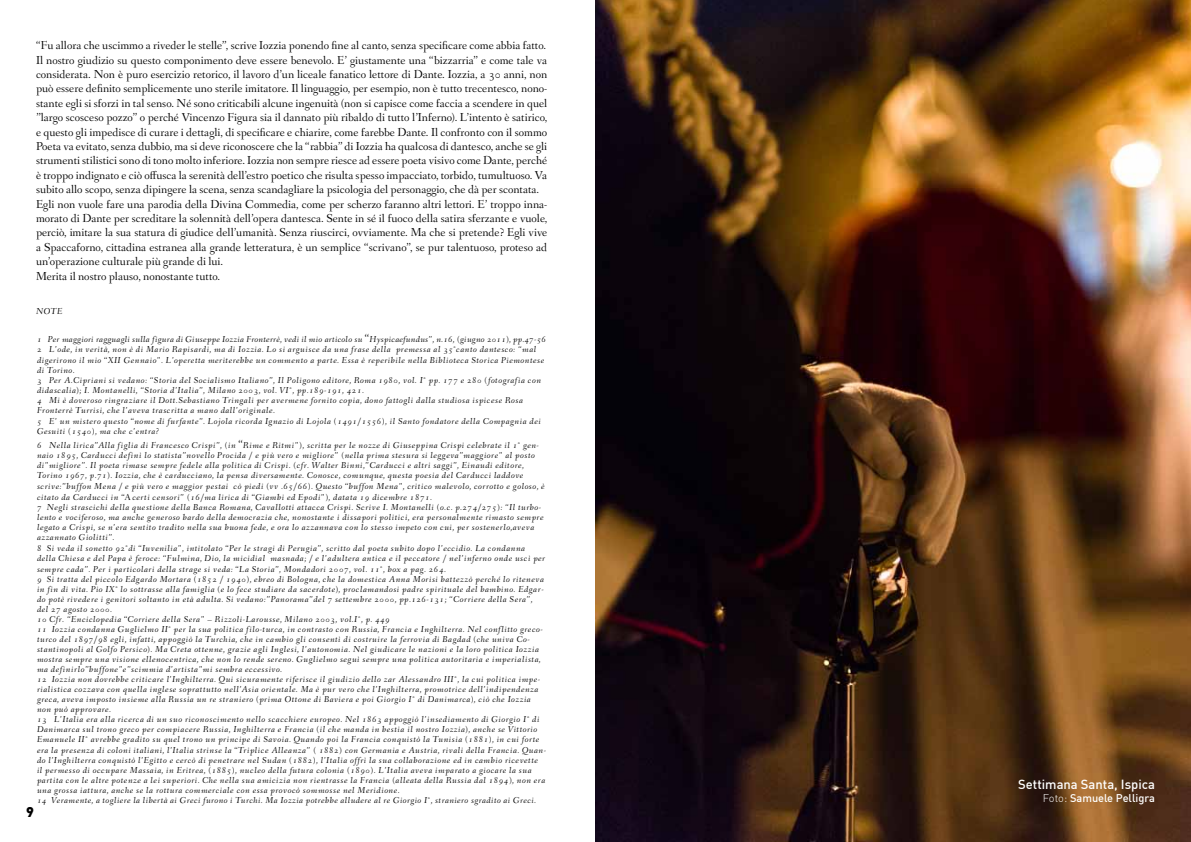
<style>
.page{position:relative;width:1191px;height:842px;background:#fff}
.page>*{position:absolute;margin:0;border:0;box-sizing:border-box;transform-origin:0 0}
.t1{font:900 14px "DIN Pro";color:#000}
.t2{font:500 13px "DIN Pro";color:#fff}
.t3{font:12px/14.4px "Fanwood";color:#000}
.t4{font:500 11px "DIN Pro";color:#fff}
.t5{font:italic 9px/10.1px "Fanwood";letter-spacing:.06em;color:#000}
.s1{font-style:normal;font-size:12px}
.s2{font-style:normal}
.s3{font-weight:300}
</style>
<div class="page">
<img style="left:595px;top:0;width:596px;height:842px">
<p class="t3" style="left:36px;top:39px;width:513px">“Fu allora che uscimmo a riveder le stelle”, scrive Iozzia ponendo fine al canto, senza specificare come abbia fatto.<br>Il nostro giudizio su questo componimento deve essere benevolo. E’ giustamente una “bizzarria” e come tale va considerata. Non è puro esercizio retorico, il lavoro d’un liceale fanatico lettore di Dante. Iozzia, a 30 anni, non può essere definito semplicemente uno sterile imitatore. Il linguaggio, per esempio, non è tutto trecentesco, nono&shy;stante egli si sforzi in tal senso. Né sono criticabili alcune ingenuità (non si capisce come faccia a scendere in quel ”largo scosceso pozzo” o perché Vincenzo Figura sia il dannato più ribaldo di tutto l’Inferno). L’intento è satirico, e questo gli impedisce di curare i dettagli, di specificare e chiarire, come farebbe Dante. Il confronto con il sommo Poeta va evitato, senza dubbio, ma si deve riconoscere che la “rabbia” di Iozzia ha qualcosa di dantesco, anche se gli strumenti stilistici sono di tono molto inferiore. Iozzia non sempre riesce ad essere poeta visivo come Dante, perché è troppo indignato e ciò offusca la serenità dell’estro poetico che risulta spesso impacciato, torbido, tumultuoso. Va subito allo scopo, senza dipingere la scena, senza scandagliare la psicologia del personaggio, che dà per scontata.<br>Egli non vuole fare una parodia della Divina Commedia, come per scherzo faranno altri lettori. E’ troppo inna&shy;morato di Dante per screditare la solennità dell’opera dantesca. Sente in sé il fuoco della satira sferzante e vuole, perciò, imitare la sua statura di giudice dell’umanità. Senza riuscirci, ovviamente. Ma che si pretende? Egli vive a Spaccaforno, cittadina estranea alla grande letteratura, è un semplice “scrivano”, se pur talentuoso, proteso ad un’operazione culturale più grande di lui.<br>Merita il nostro plauso, nonostante tutto.</p>
<p class="t5" style="left:36px;top:306px;width:28px">NOTE</p>
<p class="t5" style="left:37px;top:335px;width:510px">1 Per maggiori ragguagli sulla figura di Giuseppe Iozzia Fronterrè, vedi il mio articolo su <span class="s1">“</span>Hyspicaefundus”, n.16, (giugno 2011), pp.47-56<br>2 L’ode, in verità, non è di Mario Rapisardi, ma di Iozzia. Lo si arguisce da una frase della premessa al 35°canto dantesco: “mal digerirono il mio <span class="s2">“</span>XII Gennaio”. L’operetta meriterebbe un commento a parte. Essa è reperibile nella Biblioteca Storica Piemontese di Torino.<br>3 Per A.Cipriani si vedano: “Storia del Socialismo Italiano”, Il Poligono editore, Roma 1980, vol. I° pp. 177 e 280 (fotografia con didascalia); I. Montanelli, “Storia d’Italia”, Milano 2003, vol. VI°, pp.189-191, 421.<br>4 Mi è doveroso ringraziare il Dott.Sebastiano Tringali per avermene fornito copia, dono fattogli dalla studiosa ispicese Rosa Fronterrè Turrisi, che l’aveva trascritta a mano dall’originale.<br>5 E’ un mistero questo <span class="s2">“</span>nome di furfante”. Lojola ricorda Ignazio di Lojola (1491/1556), il Santo fondatore della Compagnia dei Gesuiti (1540), ma che c’entra?</p>
<p class="t5" style="left:37px;top:441px;width:511px">6 Nella lirica”Alla figlia di Francesco Crispi”, (in <span class="s1">“</span>Rime e Ritmi”), scritta per le nozze di Giuseppina Crispi celebrate il 1° gen&shy;naio 1895, Carducci definì lo statista”novello Procida / e più vero e migliore” (nella prima stesura si leggeva”maggiore” al posto di”migliore”. Il poeta rimase sempre fedele alla politica di Crispi. (cfr. Walter Binni,”Carducci e altri saggi”, Einaudi editore, Torino 1967, p.71). Iozzia, che è carducciano, la pensa diversamente. Conosce, comunque, questa poesia del Carducci laddove scrive:”buffon Mena / e più vero e maggior pestai cò piedi (vv .65/66). Questo <span class="s2">“</span>buffon Mena”, critico malevolo, corrotto e goloso, è citato da Carducci in <span class="s2">“A</span> certi censori” (16/ma lirica di <span class="s2">“</span>Giambi ed Epodi”), datata 19 dicembre 1871.<br>7 Negli strascichi della questione della Banca Romana, Cavallotti attacca Crispi. Scrive I. Montanelli (o.c. p.274/275): “Il turbo&shy;lento e vociferoso, ma anche generoso bardo della democrazia che, nonostante i dissapori politici, era personalmente rimasto sempre legato a Crispi, se n’era sentito tradito nella sua buona fede, e ora lo azzannava con lo stesso impeto con cui, per sostenerlo,aveva azzannato Giolitti”.<br>8 Si veda il sonetto 92°di <span class="s2">“</span>Iuvenilia”, intitolato <span class="s2">“</span>Per le stragi di Perugia”, scritto dal poeta subito dopo l’eccidio. La condanna<br>della Chiesa e del Papa è feroce: “Fulmina, Dio, la micidial masnada; / e l’adultera antica e il peccatore / nel’inferno onde uscì per sempre cada”. Per i particolari della strage si veda: <span class="s2">“</span>La Storia”, Mondadori 2007, vol. 11°, box a pag. 264.<br>9 Si tratta del piccolo Edgardo Mortara (1852 / 1940), ebreo di Bologna, che la domestica Anna Morisi battezzò perché lo riteneva in fin di vita. Pio IX° lo sottrasse alla famiglia (e lo fece studiare da sacerdote), proclamandosi padre spirituale del bambino. Edgar&shy;do potè rivedere i genitori soltanto in età adulta. Si vedano:”Panorama”del 7 settembre 2000, pp.126-131; “Corriere della Sera”,<br>del 27 agosto 2000.<br>10 Cfr. “Enciclopedia <span class="s2">“</span>Corriere della Sera” – Rizzoli-Larousse, Milano 2003, vol.I°, p. 449<br>11 Iozzia condanna Guglielmo II° per la sua politica filo-turca, in contrasto con Russia, Francia e Inghilterra. Nel conflitto greco&shy;turco del 1897/98 egli, infatti, appoggiò la Turchia, che in cambio gli consentì di costruire la ferrovia di Bagdad (che univa Co&shy;stantinopoli al Golfo Persico). Ma Creta ottenne, grazie agli Inglesi, l’autonomia. Nel giudicare le nazioni e la loro politica Iozzia mostra sempre una visione ellenocentrica, che non lo rende sereno. Guglielmo seguì sempre una politica autoritaria e imperialista, ma definirlo”buffone”e”scimmia d’artista”mi sembra eccessivo.<br>12 Iozzia non dovrebbe criticare l’Inghilterra. Qui sicuramente riferisce il giudizio dello zar Alessandro III°, la cui politica impe&shy;rialistica cozzava con quella inglese soprattutto nell’Asia orientale. Ma è pur vero che l’Inghilterra, promotrice dell’indipendenza greca, aveva imposto insieme alla Russia un re straniero (prima Ottone di Baviera e poi Giorgio I° di Danimarca), ciò che Iozzia non può approvare.<br>13 L’Italia era alla ricerca di un suo riconoscimento nello scacchiere europeo. Nel 1863 appoggiò l’insediamento di Giorgio I° di Danimarca sul trono greco per compiacere Russia, Inghilterra e Francia (il che manda in bestia il nostro Iozzia), anche se Vittorio Emanuele II° avrebbe gradito su quel trono un principe di Savoia. Quando poi la Francia conquistò la Tunisia (1881), in cui forte era la presenza di coloni italiani, l’Italia strinse la <span class="s2">“</span>Triplice Alleanza” ( 1882) con Germania e Austria, rivali della Francia. Quan&shy;do l’Inghilterra conquistò l’Egitto e cercò di penetrare nel Sudan (1882), l’Italia offrì la sua collaborazione ed in cambio ricevette<br>il permesso di occupare Massaia, in Eritrea, (1885), nucleo della futura colonia (1890). L’Italia aveva imparato a giocare la sua partita con le altre potenze a lei superiori. Che nella sua amicizia non rientrasse la Francia (alleata della Russia dal 1894), non era una grossa iattura, anche se la rottura commerciale con essa provocò sommosse nel Meridione.<br>14 Veramente, a togliere la libertà ai Greci furono i Turchi. Ma Iozzia potrebbe alludere al re Giorgio I°, straniero sgradito ai Greci.</p>
<h1 class="t1" style="left:26px;top:802px;width:9px">9</h1>
<h2 class="t2" style="left:1018px;top:775px;width:138px">Settimana Santa, Ispica</h2>
<p class="t4" style="left:1043px;top:791px;width:114px"><span class="s3">Foto:</span> Samuele Pelligra</p>
</div>
